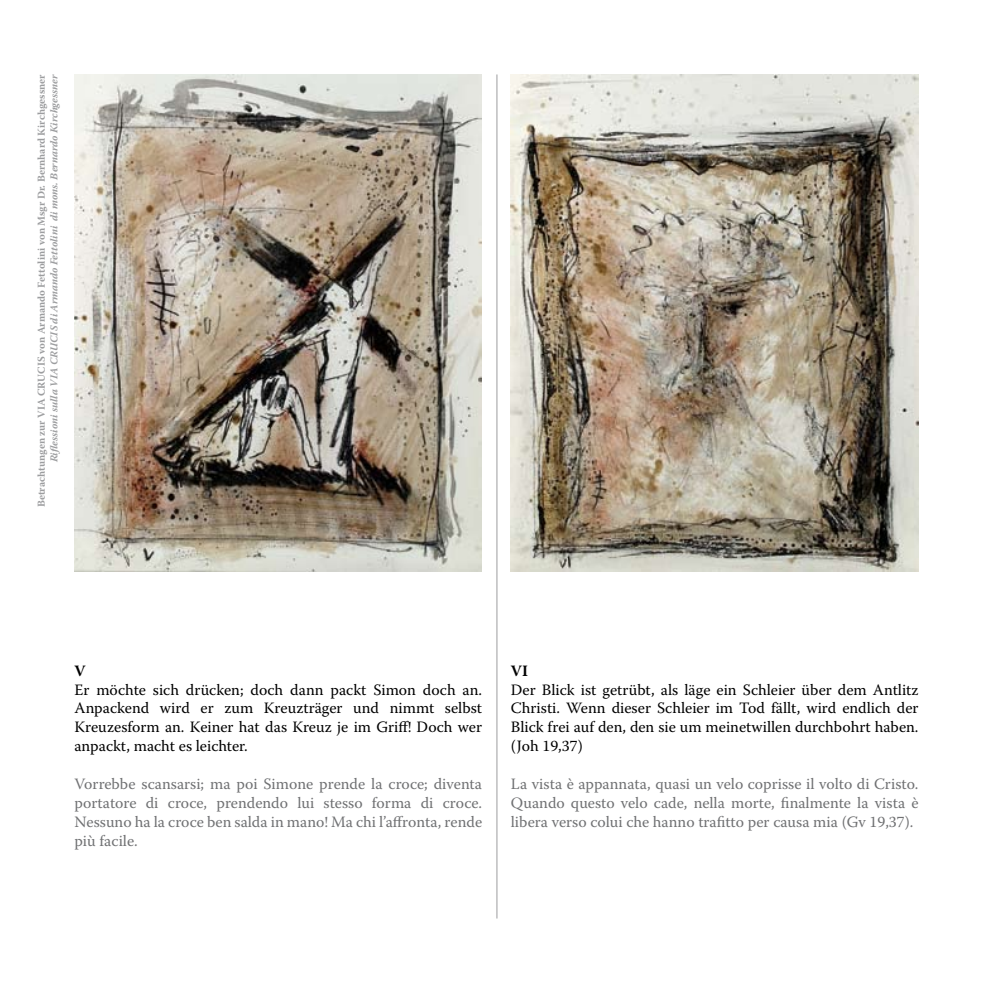
<style>
.page{position:relative;width:993px;height:993px;background:#fff}
.page>*{position:absolute;margin:0;border:0;box-sizing:border-box;transform-origin:0 0}
.t1{font:15.75px/18.9px "Warnock Pro";color:#000;text-align:justify}
.t2{font:15.75px/18.9px "Warnock Pro";color:#707173;text-align:justify}
.t3{font:700 15.75px "Warnock Pro";color:#000}
.t4{font:700 10.5px "Warnock Pro";color:#9c9d9f}
.t5{font:italic 700 10.5px "Warnock Pro";color:#9c9d9f}
</style>
<div class="page">
<hr style="left:496px;top:74px;width:1px;height:844px;background:#9c9d9f">
<img style="left:74px;top:74px;width:407px;height:497px">
<img style="left:510px;top:74px;width:408px;height:497px">
<p class="t4" style="left:35px;top:507px;width:434px;rotate:-90deg">Betrachtungen zur VIA CRUCIS von Armando Fettolini von Msgr Dr. Bernhard Kirchgessner</p>
<p class="t5" style="left:48px;top:462px;width:390px;rotate:-90deg">Riflessioni sulla VIA CRUCIS di Armando Fettolini di mons. Bernardo Kirchgessner</p>
<p class="t3" style="left:74px;top:660px;width:13px">V</p>
<p class="t1" style="left:74px;top:679px;width:409px">Er möchte sich drücken; doch dann packt Simon doch an.<br>Anpackend wird er zum Kreuzträger und nimmt selbst Kreuzesform an. Keiner hat das Kreuz je im Griff! Doch wer anpackt, macht es leichter.</p>
<p class="t2" style="left:74px;top:774px;width:409px">Vorrebbe scansarsi; ma poi Simone prende la croce; diventa portatore di croce, prendendo lui stesso forma di croce.<br>Nessuno ha la croce ben salda in mano! Ma chi l’affronta, rende più facile.</p>
<p class="t3" style="left:510px;top:660px;width:19px">VI</p>
<p class="t1" style="left:510px;top:679px;width:409px">Der Blick ist getrübt, als läge ein Schleier über dem Antlitz Christi. Wenn dieser Schleier im Tod fällt, wird endlich der Blick frei auf den, den sie um meinetwillen durchbohrt haben. (Joh 19,37)</p>
<p class="t2" style="left:510px;top:774px;width:409px">La vista è appannata, quasi un velo coprisse il volto di Cristo.<br>Quando questo velo cade, nella morte, finalmente la vista è libera verso colui che hanno trafitto per causa mia (Gv 19,37).</p>
</div>
